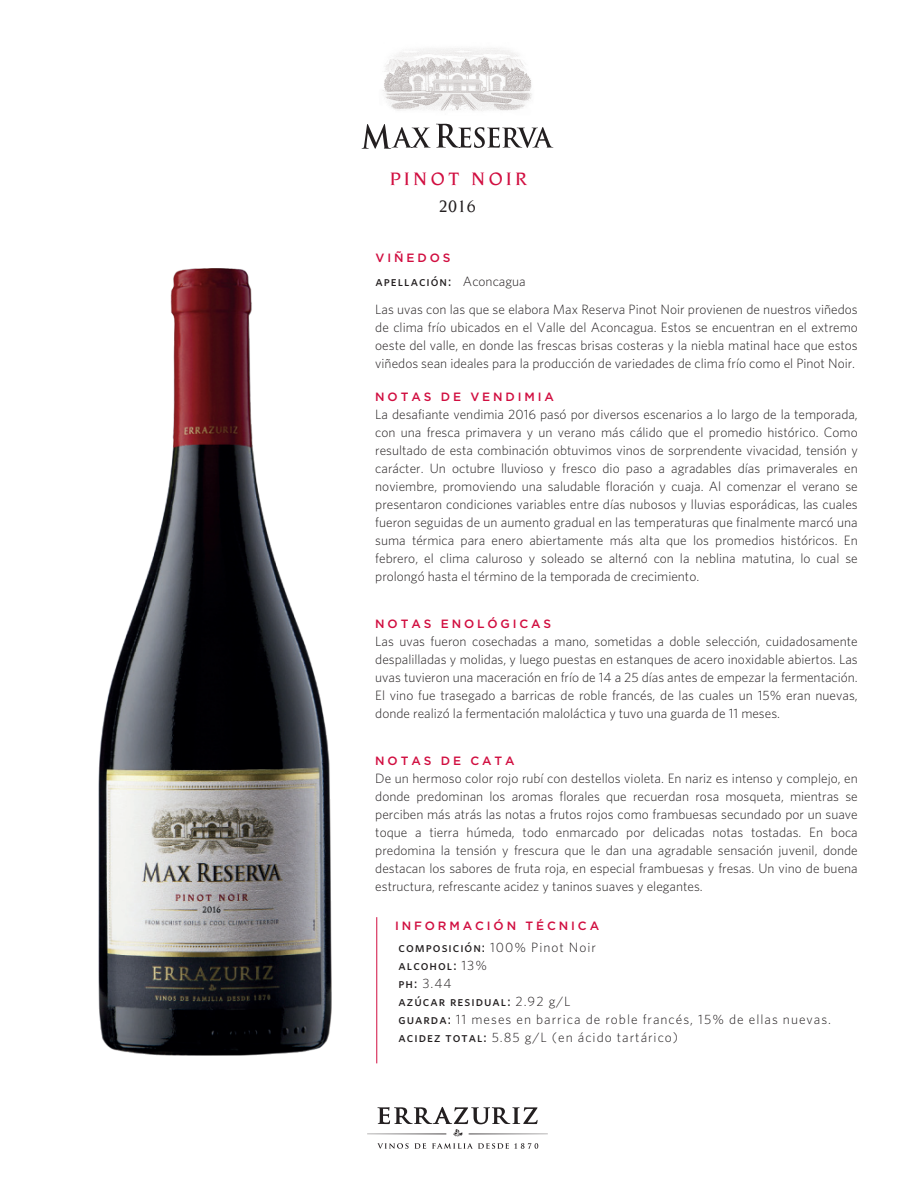
<style>
.page{position:relative;width:915px;height:1191px;background:#fff}
.page>*{position:absolute;margin:0;border:0;box-sizing:border-box;transform-origin:0 0}
.t1{font:500 19.5px "Novarese";letter-spacing:.18em;color:#d10e40}
.t2{font:500 18px "Novarese";color:#231f20}
.t3{font:300 13.5px/18px "Whitney";color:#231f20;text-align:justify}
.t4{font:300 13.5px/18px "Whitney";letter-spacing:.075em;color:#231f20}
.t5{font:13.5px "Whitney Medium SC";letter-spacing:.075em;color:#231f20}
.t6{font:500 12px "Gotham";letter-spacing:.24em;color:#d10e40}
.s1{font-family:"Whitney";font-weight:300}
.s2{font-family:"Whitney Medium SC";font-weight:400}
</style>
<div class="page">
<img style="left:382px;top:48px;width:150px;height:63px">
<img style="left:396px;top:58px;width:88px;height:10px">
<img style="left:408px;top:66px;width:98px;height:26px">
<svg style="left:361px;top:124px;width:192px;height:25px"></svg>
<hr style="left:376px;top:917px;width:1px;height:146px;background:#d10e40">
<hr style="left:367px;top:1133px;width:79px;height:1px;background:#231f20">
<hr style="left:468px;top:1133px;width:79px;height:1px;background:#231f20">
<svg style="left:377px;top:1106px;width:160px;height:30px"></svg>
<svg style="left:377px;top:1143px;width:31px;height:5px"></svg>
<svg style="left:414px;top:1143px;width:12px;height:5px"></svg>
<svg style="left:432px;top:1143px;width:106px;height:5px"></svg>
<img style="left:98px;top:269px;width:233px;height:786px">
<h1 class="t1" style="left:390px;top:167px;width:139px">PINOT NOIR</h1>
<h2 class="t2" style="left:439px;top:197px;width:38px">2016</h2>
<p class="t6" style="left:375px;top:251px;width:76px">VIÑEDOS</p>
<p class="t5" style="left:375px;top:273px;width:151px">apellación: <span class="s1">Aconcagua</span></p>
<p class="t3" style="left:375px;top:300px;width:484px">Las uvas con las que se elabora Max Reserva Pinot Noir provienen de nuestros viñedos de clima frío ubicados en el Valle del Aconcagua. Estos se encuentran en el extremo oeste del valle, en donde las frescas brisas costeras y la niebla matinal hace que estos viñedos sean ideales para la producción de variedades de clima frío como el Pinot Noir.</p>
<p class="t6" style="left:375px;top:390px;width:180px">NOTAS DE VENDIMIA</p>
<p class="t3" style="left:375px;top:405px;width:484px">La desafiante vendimia 2016 pasó por diversos escenarios a lo largo de la temporada, con una fresca primavera y un verano más cálido que el promedio histórico. Como resultado de esta combinación obtuvimos vinos de sorprendente vivacidad, tensión y carácter. Un octubre lluvioso y fresco dio paso a agradables días primaverales en noviembre, promoviendo una saludable floración y cuaja. Al comenzar el verano se presentaron condiciones variables entre días nubosos y lluvias esporádicas, las cuales fueron seguidas de un aumento gradual en las temperaturas que finalmente marcó una suma térmica para enero abiertamente más alta que los promedios históricos. En febrero, el clima caluroso y soleado se alternó con la neblina matutina, lo cual se prolongó hasta el término de la temporada de crecimiento.</p>
<p class="t6" style="left:375px;top:616px;width:177px">NOTAS ENOLÓGICAS</p>
<p class="t3" style="left:375px;top:632px;width:484px">Las uvas fueron cosechadas a mano, sometidas a doble selección, cuidadosamente despalilladas y molidas, y luego puestas en estanques de acero inoxidable abiertos. Las uvas tuvieron una maceración en frío de 14 a 25 días antes de empezar la fermentación.<br>El vino fue trasegado a barricas de roble francés, de las cuales un 15% eran nuevas, donde realizó la fermentación maloláctica y tuvo una guarda de 11 meses.</p>
<p class="t6" style="left:375px;top:753px;width:141px">NOTAS DE CATA</p>
<p class="t3" style="left:375px;top:768px;width:484px">De un hermoso color rojo rubí con destellos violeta. En nariz es intenso y complejo, en donde predominan los aromas florales que recuerdan rosa mosqueta, mientras se perciben más atrás las notas a frutos rojos como frambuesas secundado por un suave toque a tierra húmeda, todo enmarcado por delicadas notas tostadas. En boca predomina la tensión y frescura que le dan una agradable sensación juvenil, donde destacan los sabores de fruta roja, en especial frambuesas y fresas. Un vino de buena estructura, refrescante acidez y taninos suaves y elegantes.</p>
<p class="t6" style="left:395px;top:919px;width:205px">INFORMACIÓN TÉCNICA</p>
<p class="t4" style="left:398px;top:938px;width:199px"><span class="s2">composición:</span> 100% Pinot Noir</p>
<p class="t5" style="left:398px;top:957px;width:90px">alcohol: <span class="s1">13%</span></p>
<p class="t3" style="left:398px;top:974px;width:54px"><span class="s2">ph:</span> 3.44</p>
<p class="t5" style="left:398px;top:993px;width:173px">azúcar residual: <span class="s1">2.92 g/L</span></p>
<p class="t4" style="left:398px;top:1010px;width:434px"><span class="s2">guarda:</span> 11 meses en barrica de roble francés, 15% de ellas nuevas. <span class="s2">acidez total:</span> 5.85 g/L (en ácido tartárico)</p>
</div>
